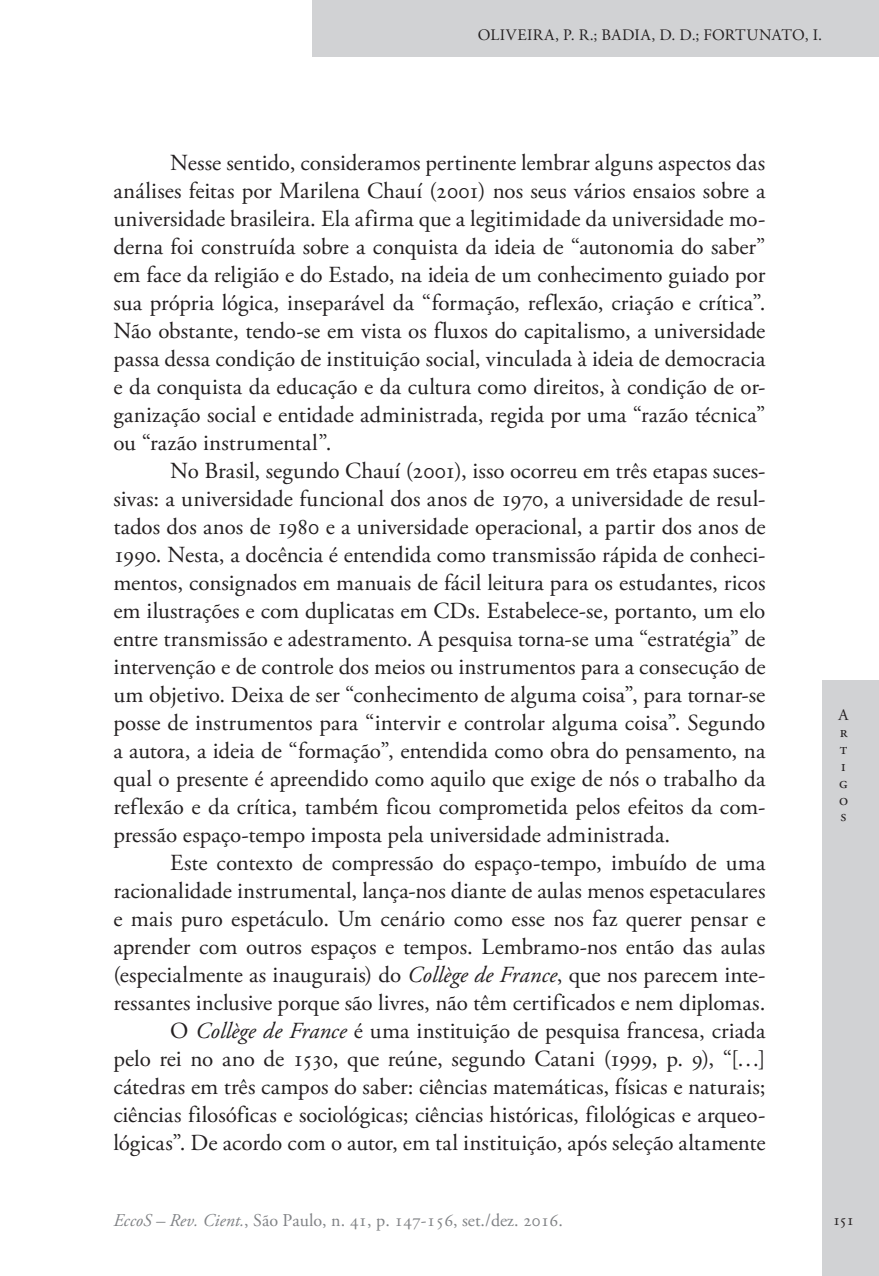
<style>
.page{position:relative;width:879px;height:1276px;background:#fff}
.page>*{position:absolute;margin:0;border:0;box-sizing:border-box;transform-origin:0 0}
.Ec_Normal{font:23px/28px "Adobe Garamond Pro";color:#231f20;text-align:justify}
.t1{font:18px "Adobe Garamond Pro";color:#808285}
.t2{font:16px/16.8px "Adobe Garamond Pro";letter-spacing:.02em;color:#231f20}
.s1{font-style:italic}
</style>
<div class="page">
<div style="left:312px;top:0;width:567px;height:57px;background:#d1d2d4"></div>
<div style="left:822px;top:680px;width:57px;height:596px;background:#d1d2d4"></div>
<p class="t2" style="left:478px;top:27px;width:346px">OLIVEIRA, P. R.; BADIA, D. D.; FORTUNATO, I.</p>
<p class="Ec_Normal" style="left:113px;top:150px;width:654px;text-indent:57px">Nesse sentido, consideramos pertinente lembrar alguns aspectos das análises feitas por Marilena Chauí (2001) nos seus vários ensaios sobre a universidade brasileira. Ela afirma que a legitimidade da universidade mo&shy;derna foi construída sobre a conquista da ideia de “autonomia do saber” em face da religião e do Estado, na ideia de um conhecimento guiado por sua própria lógica, inseparável da “formação, reflexão, criação e crítica”.<br>Não obstante, tendo-se em vista os fluxos do capitalismo, a universidade passa dessa condição de instituição social, vinculada à ideia de democracia e da conquista da educação e da cultura como direitos, à condição de or&shy;ganização social e entidade administrada, regida por uma “razão técnica” ou “razão instrumental”.</p>
<p class="Ec_Normal" style="left:113px;top:458px;width:653px;text-indent:57px">No Brasil, segundo Chauí (2001), isso ocorreu em três etapas suces&shy;sivas: a universidade funcional dos anos de 1970, a universidade de resul&shy;tados dos anos de 1980 e a universidade operacional, a partir dos anos de 1990. Nesta, a docência é entendida como transmissão rápida de conheci&shy;mentos, consignados em manuais de fácil leitura para os estudantes, ricos em ilustrações e com duplicatas em CDs. Estabelece-se, portanto, um elo entre transmissão e adestramento. A pesquisa torna-se uma “estratégia” de intervenção e de controle dos meios ou instrumentos para a consecução de um objetivo. Deixa de ser “conhecimento de alguma coisa”, para tornar-se posse de instrumentos para “intervir e controlar alguma coisa”. Segundo a autora, a ideia de “formação”, entendida como obra do pensamento, na qual o presente é apreendido como aquilo que exige de nós o trabalho da reflexão e da crítica, também ficou comprometida pelos efeitos da com&shy;pressão espaço-tempo imposta pela universidade administrada.</p>
<p class="Ec_Normal" style="left:113px;top:850px;width:653px;text-indent:57px">Este contexto de compressão do espaço-tempo, imbuído de uma racionalidade instrumental, lança-nos diante de aulas menos espetaculares e mais puro espetáculo. Um cenário como esse nos faz querer pensar e aprender com outros espaços e tempos. Lembramo-nos então das aulas (especialmente as inaugurais) do <span class="s1">Collège de France</span>, que nos parecem inte&shy;ressantes inclusive porque são livres, não têm certificados e nem diplomas.</p>
<p class="Ec_Normal" style="left:113px;top:1018px;width:654px;text-indent:57px">O <span class="s1">Collège de France</span> é uma instituição de pesquisa francesa, criada pelo rei no ano de 1530, que reúne, segundo Catani (1999, p. 9), “[…] cátedras em três campos do saber: ciências matemáticas, físicas e naturais; ciências filosóficas e sociológicas; ciências históricas, filológicas e arqueo&shy;lógicas”. De acordo com o autor, em tal instituição, após seleção altamente</p>
<p class="t2" style="left:838px;top:707px;width:11px">A r t i g o s</p>
<p class="t1" style="left:113px;top:1209px;width:451px"><span class="s1">EccoS – Rev. Cient.</span>, São Paulo, n. 41, p. 147-156, set./dez. 2016.</p>
<p class="t2" style="left:833px;top:1212px;width:23px">151</p>
</div>
